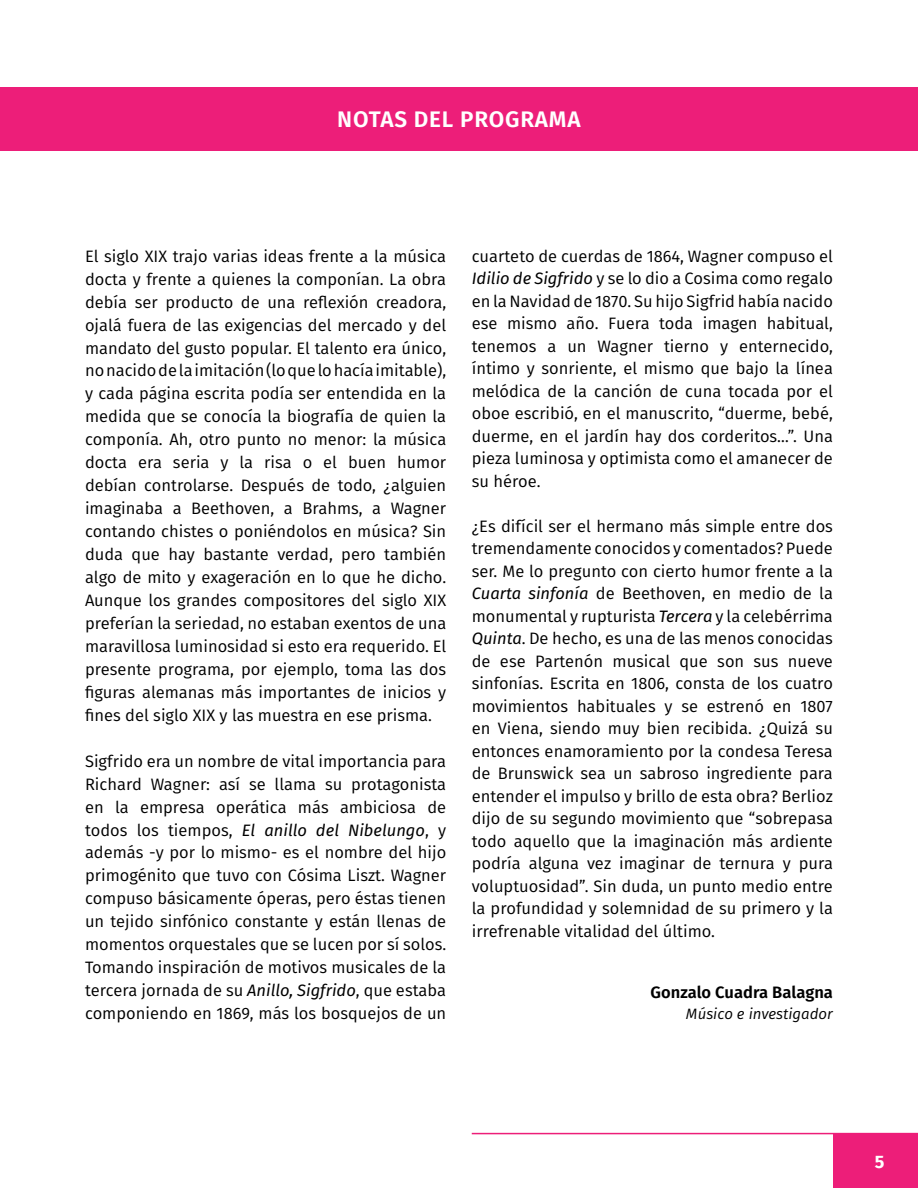
<style>
.page{position:relative;width:918px;height:1188px;background:#fff}
.page>*{position:absolute;margin:0;border:0;box-sizing:border-box;transform-origin:0 0}
.t1{font:600 22.5px "Fira Sans";letter-spacing:.035em;color:#fff}
.t2{font:700 18px "Fira Sans";color:#fff}
.t3{font:16.5px/23px "Fira Sans";color:#000;text-align:justify}
.t4{font:600 16.5px "Fira Sans";color:#000}
.t5{font:italic 15px "Fira Sans";color:#000}
.s1{font-style:italic}
</style>
<div class="page">
<div style="left:833px;top:1134px;width:85px;height:54px;background:#ed1e79"></div>
<hr style="left:472px;top:1133px;width:446px;height:1px;background:#ed1e79">
<div style="left:0;top:87px;width:918px;height:64px;background:#ed1e79"></div>
<h1 class="t1" style="left:337px;top:101px;width:245px">NOTAS DEL PROGRAMA</h1>
<p class="t3" style="left:85px;top:244px;width:363px">El siglo XIX trajo varias ideas frente a la música docta y frente a quienes la componían. La obra debía ser producto de una reflexión creadora, ojalá fuera de las exigencias del mercado y del mandato del gusto popular. El talento era único, no nacido de la imitación (lo que lo hacía imitable), y cada página escrita podía ser entendida en la medida que se conocía la biografía de quien la componía. Ah, otro punto no menor: la música docta era seria y la risa o el buen humor debían controlarse. Después de todo, ¿alguien imaginaba a Beethoven, a Brahms, a Wagner contando chistes o poniéndolos en música? Sin duda que hay bastante verdad, pero también algo de mito y exageración en lo que he dicho.<br>Aunque los grandes compositores del siglo XIX preferían la seriedad, no estaban exentos de una maravillosa luminosidad si esto era requerido. El presente programa, por ejemplo, toma las dos figuras alemanas más importantes de inicios y fines del siglo XIX y las muestra en ese prisma.</p>
<p class="t3" style="left:85px;top:749px;width:363px">Sigfrido era un nombre de vital importancia para Richard Wagner: así se llama su protagonista en la empresa operática más ambiciosa de todos los tiempos, <span class="s1">El anillo del Nibelungo</span>, y además -y por lo mismo- es el nombre del hijo primogénito que tuvo con Cósima Liszt. Wagner compuso básicamente óperas, pero éstas tienen un tejido sinfónico constante y están llenas de momentos orquestales que se lucen por sí solos.<br>Tomando inspiración de motivos musicales de la tercera jornada de su <span class="s1">Anillo, Sigfrido</span>, que estaba componiendo en 1869, más los bosquejos de un</p>
<p class="t3" style="left:472px;top:244px;width:363px;line-height:22.5px">cuarteto de cuerdas de 1864, Wagner compuso el <span class="s1">Idilio de Sigfrido</span> y se lo dio a Cosima como regalo en la Navidad de 1870. Su hijo Sigfrid había nacido ese mismo año. Fuera toda imagen habitual, tenemos a un Wagner tierno y enternecido, íntimo y sonriente, el mismo que bajo la línea melódica de la canción de cuna tocada por el oboe escribió, en el manuscrito, “duerme, bebé, duerme, en el jardín hay dos corderitos…”. Una pieza luminosa y optimista como el amanecer de su héroe.</p>
<p class="t3" style="left:472px;top:514px;width:363px;line-height:22.5px">¿Es difícil ser el hermano más simple entre dos tremendamente conocidos y comentados? Puede ser. Me lo pregunto con cierto humor frente a la <span class="s1">Cuarta sinfonía</span> de Beethoven, en medio de la monumental y rupturista <span class="s1">Tercera</span> y la celebérrima <span class="s1">Quinta</span>. De hecho, es una de las menos conocidas de ese Partenón musical que son sus nueve sinfonías. Escrita en 1806, consta de los cuatro movimientos habituales y se estrenó en 1807 en Viena, siendo muy bien recibida. ¿Quizá su entonces enamoramiento por la condesa Teresa de Brunswick sea un sabroso ingrediente para entender el impulso y brillo de esta obra? Berlioz dijo de su segundo movimiento que “sobrepasa todo aquello que la imaginación más ardiente podría alguna vez imaginar de ternura y pura voluptuosidad”. Sin duda, un punto medio entre la profundidad y solemnidad de su primero y la irrefrenable vitalidad del último.</p>
<p class="t4" style="left:651px;top:979px;width:184px">Gonzalo Cuadra Balagna</p>
<p class="t5" style="left:686px;top:1003px;width:149px">Músico e investigador</p>
<p class="t2" style="left:875px;top:1146px;width:11px">5</p>
</div>
